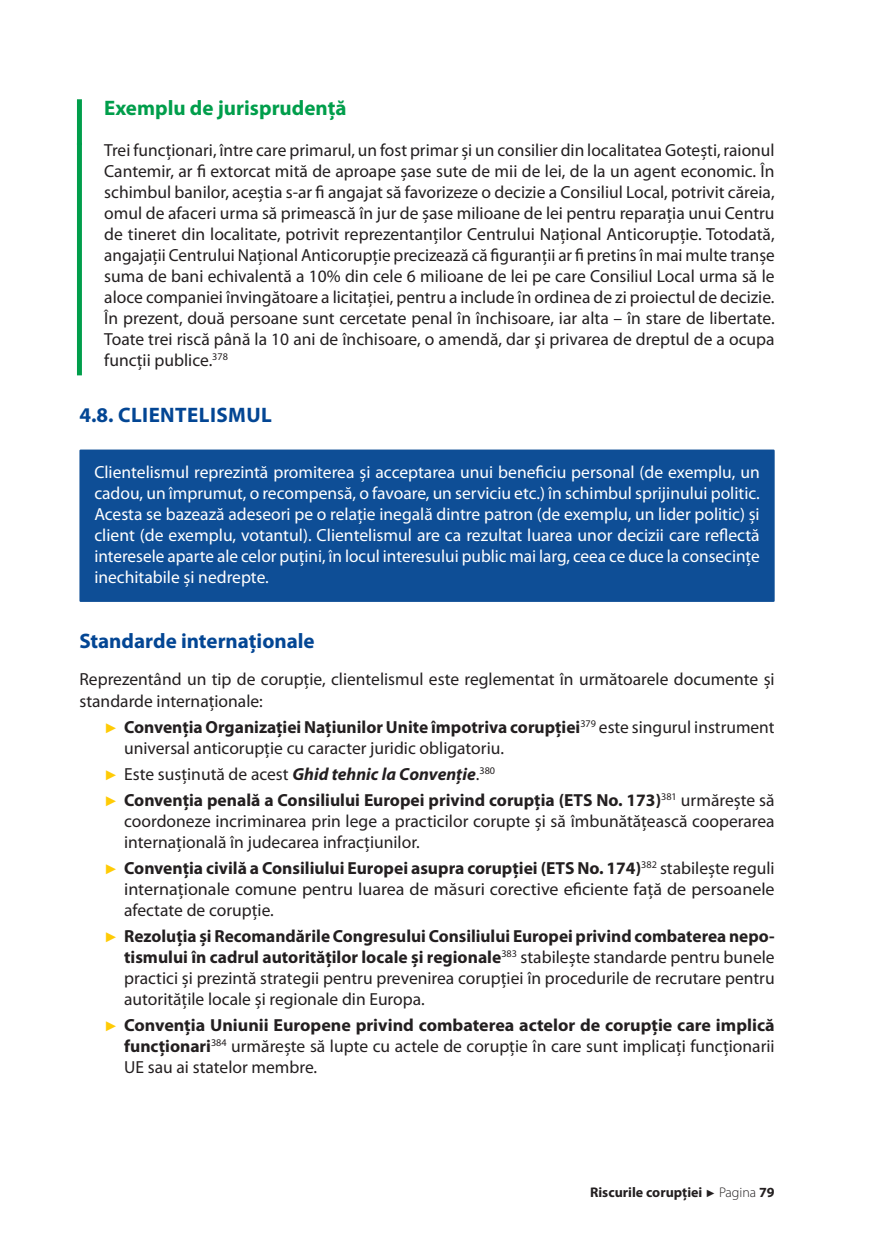
<style>
.page{position:relative;width:874px;height:1241px;background:#fff}
.page>*{position:absolute;margin:0;border:0;box-sizing:border-box;transform-origin:0 0}
.t1{font:700 21px "Myriad Pro";color:#034694}
.t2{font:700 21px "Myriad Pro";color:#009e4b}
.t3{font:700 21px "Myriad Pro";letter-spacing:.02em;color:#034694}
.t4{font:17.5px/21px "Myriad Pro";color:#231f20;text-align:justify}
.t5{font:17.5px/21px "Myriad Pro";color:#fff;text-align:justify}
.t6{font:700 17.5px/25.9px "Myriad Pro";color:#231f20}
.t7{font:700 14px "Myriad Pro";color:#231f20}
.s1{font-family:"Arial";font-size:14px;color:#ffcb05}
.s2{font-weight:700}
.s3{font-family:"Arial";font-weight:400;font-size:14px;color:#ffcb05}
.s4{font-weight:400}
.s5{font-style:italic}
.s6{font-family:"Arial";font-weight:400;font-size:10.5px}
.s7{font-weight:300}
</style>
<div class="page">
<div style="left:77px;top:99px;width:5px;height:46px;background:#009e4b"></div>
<div style="left:77px;top:143px;width:5px;height:232px;background:#009e4b"></div>
<div style="left:79px;top:449px;width:695px;height:153px;background:#0e4e96"></div>
<p class="t2" style="left:104px;top:94px;width:243px">Exemplu de jurisprudență</p>
<p class="t4" style="left:104px;top:139px;width:671px">Trei funcționari, între care primarul, un fost primar și un consilier din localitatea Gotești, raionul Cantemir, ar fi extorcat mită de aproape șase sute de mii de lei, de la un agent economic. În schimbul banilor, aceștia s-ar fi angajat să favorizeze o decizie a Consiliul Local, potrivit căreia, omul de afaceri urma să primească în jur de șase milioane de lei pentru reparația unui Centru de tineret din localitate, potrivit reprezentanților Centrului Național Anticorupție. Totodată, angajații Centrului Național Anticorupție precizează că figuranții ar fi pretins în mai multe tranșe suma de bani echivalentă a 10% din cele 6 milioane de lei pe care Consiliul Local urma să le aloce companiei învingătoare a licitației, pentru a include în ordinea de zi proiectul de decizie.<br>În prezent, două persoane sunt cercetate penal în închisoare, iar alta – în stare de libertate.<br>Toate trei riscă până la 10 ani de închisoare, o amendă, dar şi privarea de dreptul de a ocupa funcţii publice.<sup>378</sup></p>
<p class="t3" style="left:79px;top:401px;width:194px">4.8. CLIENTELISMUL</p>
<p class="t5" style="left:94px;top:461px;width:666px">Clientelismul reprezintă promiterea și acceptarea unui beneficiu personal (de exemplu, un cadou, un împrumut, o recompensă, o favoare, un serviciu etc.) în schimbul sprijinului politic.<br>Acesta se bazează adeseori pe o relație inegală dintre patron (de exemplu, un lider politic) și client (de exemplu, votantul). Clientelismul are ca rezultat luarea unor decizii care reflectă interesele aparte ale celor puțini, în locul interesului public mai larg, ceea ce duce la consecințe inechitabile și nedrepte.</p>
<p class="t1" style="left:79px;top:627px;width:236px">Standarde internaționale</p>
<p class="t4" style="left:79px;top:667px;width:696px;line-height:21.7px">Reprezentând un tip de corupție, clientelismul este reglementat în următoarele documente și standarde internaționale:</p>
<p class="t4" style="left:124px;top:715px;width:651px;text-indent:-20px"><span class="s1">►</span> <span class="s2">Convenția Organizației Națiunilor Unite împotriva corupției</span><sup>379</sup> este singurul instrument universal anticorupție cu caracter juridic obligatoriu.</p>
<p class="t6" style="left:104px;top:760px;width:671px"><span class="s3">►</span> <span class="s4">Este susținută de acest</span> <span class="s5">Ghid tehnic la Convenție</span><span class="s4">.</span><sup>380<br></sup><span class="s3">►</span> Convenția penală a Consiliului Europei privind corupția (ETS No. 173)<sup>381</sup> <span class="s4">urmărește să</span></p>
<p class="t4" style="left:124px;top:809px;width:651px">coordoneze incriminarea prin lege a practicilor corupte și să îmbunătățească cooperarea internațională în judecarea infracțiunilor.</p>
<p class="t4" style="left:124px;top:856px;width:651px;text-indent:-20px"><span class="s1">►</span> <span class="s2">Convenția civilă a Consiliului Europei asupra corupției (ETS No. 174)</span><sup>382</sup> stabilește reguli internaționale comune pentru luarea de măsuri corective eficiente față de persoanele afectate de corupție.</p>
<p class="t4" style="left:124px;top:924px;width:651px;text-indent:-20px"><span class="s1">►</span> <span class="s2">Rezoluția și Recomandările Congresului Consiliului Europei privind combaterea nepo&shy;tismului în cadrul autorităților locale și regionale</span><sup>383</sup> stabilește standarde pentru bunele practici și prezintă strategii pentru prevenirea corupției în procedurile de recrutare pentru autoritățile locale și regionale din Europa.</p>
<p class="t4" style="left:124px;top:1013px;width:651px;text-indent:-20px"><span class="s1">►</span> <span class="s2">Convenția Uniunii Europene privind combaterea actelor de corupție care implică funcționari</span><sup>384</sup> urmărește să lupte cu actele de corupție în care sunt implicați funcționarii UE sau ai statelor membre.</p>
<p class="t7" style="left:589px;top:1182px;width:186px">Riscurile corupției <span class="s6">►</span> <span class="s7">Pagina</span> 79</p>
</div>
